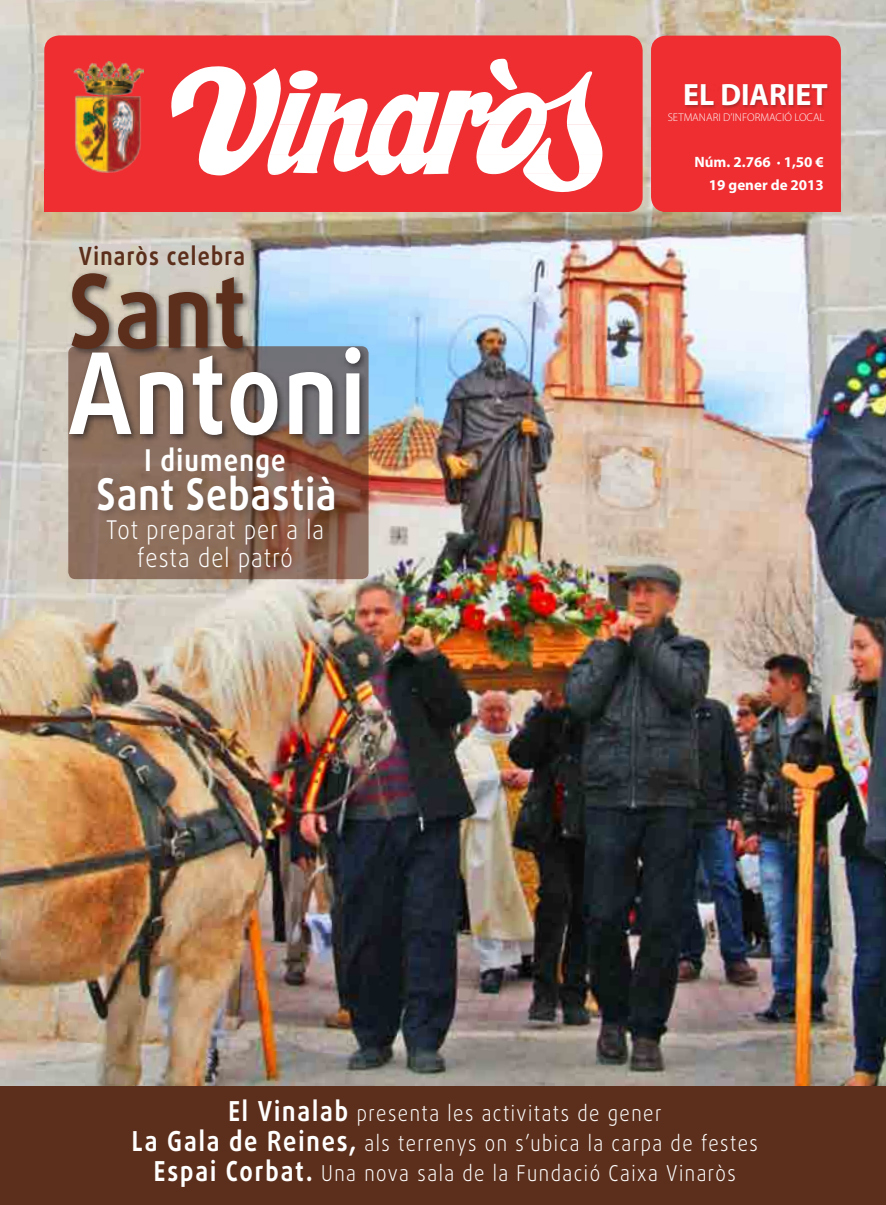
<style>
.page{position:relative;width:886px;height:1205px;background:#fff}
.page>*{position:absolute;margin:0;border:0;box-sizing:border-box;transform-origin:0 0}
.t1{font:700 112.5px "Daxline Pro";letter-spacing:.02em;color:#fff;scale:.85 1}
.t2{font:700 101.12px "Daxline Pro";color:#5c2f1c;scale:.85 1}
.t3{font:700 43.75px "Daxline Pro";letter-spacing:.03em;color:#fff;scale:.85 1}
.t4{font:700 30.88px "Myriad Pro";color:#fff}
.t5{font:700 30px "Daxline Pro";letter-spacing:.05em;color:#fff;scale:.85 1}
.t6{font:300 25.75px/27.5px "Daxline Pro";letter-spacing:.05em;color:#fff;text-align:center;scale:.85 1}
.t7{font:700 25px "Daxline Pro";letter-spacing:.06em;color:#5c2f1c;scale:.85 1}
.t8{font:300 21.88px/30px "Daxline Pro";letter-spacing:.08em;color:#fff;text-align:center;scale:.85 1}
.t9{font:700 15px "Myriad Pro";color:#fff}
.t10{font:300 11.25px "Myriad Pro";color:#fff}
.s1{font-weight:700;font-size:27.5px}
</style>
<div class="page">
<img style="left:0;top:0;width:886px;height:1087px">
<div style="left:651px;top:36px;width:190px;height:176px;background:#ee2e31;border-radius:15px"></div>
<div style="left:663px;top:169px;width:178px;height:43px;background:#ee2e31"></div>
<div style="left:684px;top:84px;width:146px;height:25px;background:#231f20;opacity:.3"></div>
<div style="left:44px;top:35px;width:599px;height:177px;background:#ee2e31;border-radius:15px"></div>
<svg style="left:171px;top:58px;width:431px;height:134px"></svg>
<img style="left:73px;top:62px;width:71px;height:111px">
<div style="left:0;top:1087px;width:886px;height:118px;background:#5c2f1c"></div>
<svg style="left:68px;top:346px;width:301px;height:233px;background:#896654"></svg>
<div style="left:64px;top:268px;width:304px;height:176px;background:#231f20;opacity:.75"></div>
<div style="left:94px;top:472px;width:249px;height:48px;background:#231f20;opacity:.27"></div>
<h3 class="t4" style="left:683px;top:75px;width:146px">EL DIARIET</h3>
<p class="t10" style="left:668px;top:110px;width:158px">SETMANARI D’INFORMACIÓ LOCAL</p>
<p class="t9" style="left:694px;top:152px;width:131px">Núm. 2.766 · 1,50 €</p>
<p class="t7" style="left:79px;top:240px;width:197px">Vinaròs celebra</p>
<h2 class="t2" style="left:68px;top:244px;width:210px">Sant</h2>
<h1 class="t1" style="left:68px;top:319px;width:351px">Antoni</h1>
<h3 class="t5" style="left:144px;top:440px;width:168px">I diumenge</h3>
<h3 class="t3" style="left:96px;top:465px;width:284px">Sant Sebastià</h3>
<p class="t6" style="left:106px;top:516px;width:258px">Tot preparat per a la festa del patró</p>
<p class="t9" style="left:709px;top:175px;width:117px">19 gener de 2013</p>
<p class="t8" style="left:132px;top:1098px;width:738px"><span class="s1">El Vinalab</span> presenta les activitats de gener<br><span class="s1">La Gala de Reines,</span> als terrenys on s’ubica la carpa de festes<br><span class="s1">Espai Corbat.</span> Una nova sala de la Fundació Caixa Vinaròs</p>
</div>
